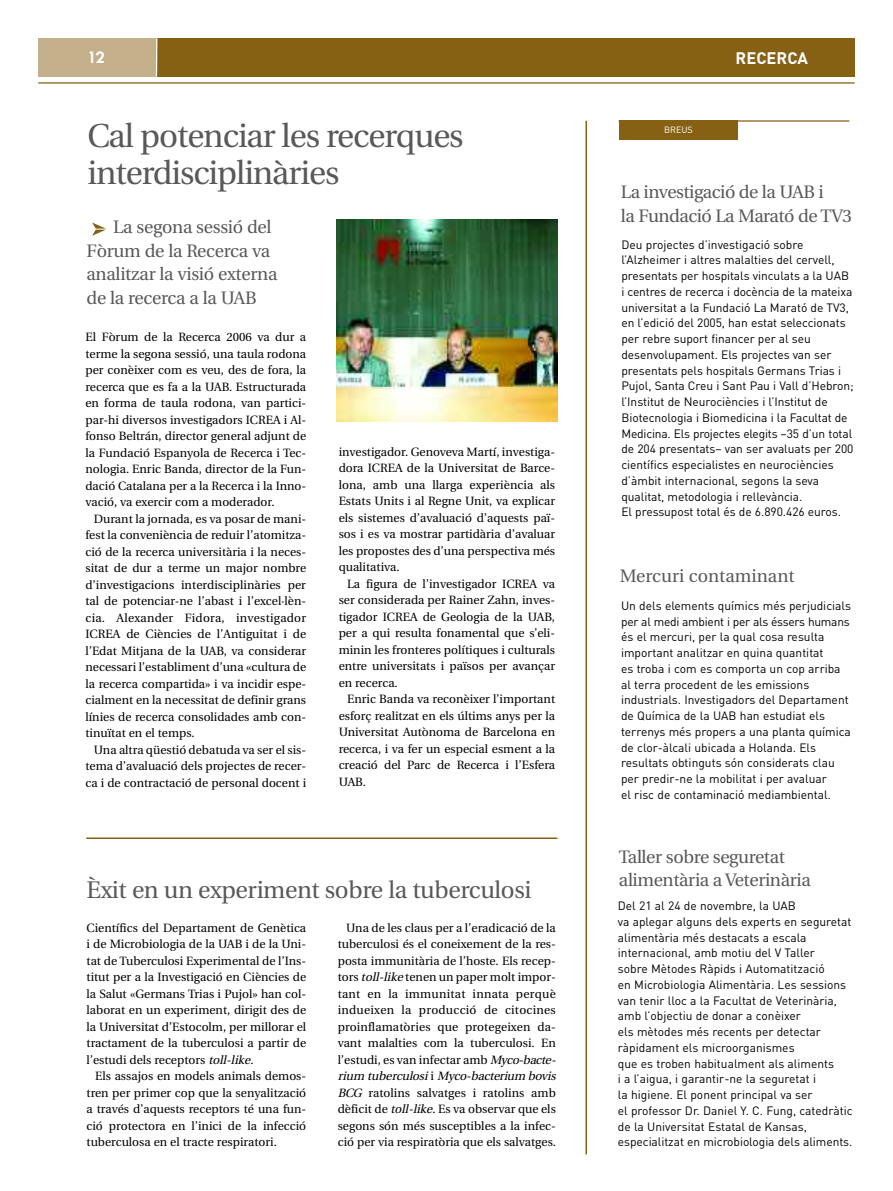
<style>
.page{position:relative;width:893px;height:1191px;background:#fff}
.page>*{position:absolute;margin:0;border:0;box-sizing:border-box;transform-origin:0 0}
.t1{font:33px/37.5px "Utopia";letter-spacing:-.03em;color:#595959}
.t2{font:24px "Utopia";letter-spacing:-.015em;color:#595959}
.t3{font:18px/23.5px "Utopia";letter-spacing:-.02em;color:#595959}
.t4{font:18px "Utopia";color:#595959}
.t5{font:700 16.5px "DIN";color:#fff}
.t6{font:16.5px "Chalet New York Nineteen Seventy";color:#fff}
.t7{font:12px/16.5px "Utopia";color:#000;text-align:justify}
.t8{font:12px/15.8px "DIN";color:#000}
.t9{font:9px "DIN";color:#fff}
.s1{font-style:italic}
</style>
<div class="page">
<hr style="left:38px;top:82px;width:817px;height:2px;background:#866114">
<div style="left:38px;top:39px;width:817px;height:38px;background:#866114"></div>
<div style="left:38px;top:38px;width:118px;height:39px;background:#c3b08a"></div>
<hr style="left:156px;top:38px;width:1px;height:38px;background:#fff">
<img style="left:92px;top:222px;width:14px;height:14px">
<div style="left:619px;top:120px;width:118px;height:20px;background:#866114"></div>
<hr style="left:618px;top:120px;width:231px;height:2px;background:#866114">
<hr style="left:585px;top:121px;width:2px;height:1033px;background:#866114">
<img style="left:337px;top:219px;width:220px;height:203px">
<hr style="left:86px;top:837px;width:471px;height:2px;background:#866114">
<h3 class="t6" style="left:89px;top:48px;width:17px">12</h3>
<h3 class="t5" style="left:736px;top:49px;width:74px">RECERCA</h3>
<h1 class="t1" style="left:88px;top:120px;width:378px">Cal potenciar les recerques interdisciplinàries</h1>
<h3 class="t3" style="left:87px;top:217px;width:192px;text-indent:27px">La segona sessió del<br>Fòrum de la Recerca va analitzar la visió externa de la recerca a la UAB</h3>
<p class="t7" style="left:85px;top:330px;width:222px">El Fòrum de la Recerca 2006 va dur a terme la segona sessió, una taula rodona per conèixer com es veu, des de fora, la recerca que es fa a la UAB. Estructurada en forma de taula rodona, van partici&shy;par-hi diversos investigadors ICREA i Al&shy;fonso Beltrán, director general adjunt de la Fundació Espanyola de Recerca i Tec&shy;nologia. Enric Banda, director de la Fun&shy;dació Catalana per a la Recerca i la Inno&shy;vació, va exercir com a moderador.</p>
<p class="t7" style="left:85px;top:511px;width:222px;text-indent:9px">Durant la jornada, es va posar de mani&shy;fest la conveniència de reduir l’atomitza&shy;ció de la recerca universitària i la neces&shy;sitat de dur a terme un major nombre d’investigacions interdisciplinàries per tal de potenciar-ne l’abast i l’excel·lèn&shy;cia. Alexander Fidora, investigador ICREA de Ciències de l’Antiguitat i de l’Edat Mitjana de la UAB, va considerar necessari l’establiment d’una «cultura de la recerca compartida» i va incidir espe&shy;cialment en la necessitat de definir grans línies de recerca consolidades amb con&shy;tinuïtat en el temps.</p>
<p class="t7" style="left:85px;top:742px;width:222px;text-indent:9px">Una altra qüestió debatuda va ser el sis&shy;tema d’avaluació dels projectes de recer&shy;ca i de contractació de personal docent i</p>
<p class="t7" style="left:339px;top:444px;width:218px">investigador. Genoveva Martí, investiga&shy;dora ICREA de la Universitat de Barce&shy;lona, amb una llarga experiència als Estats Units i al Regne Unit, va explicar els sistemes d’avaluació d’aquests paï&shy;sos i es va mostrar partidària d’avaluar les propostes des d’una perspectiva més qualitativa.</p>
<p class="t7" style="left:339px;top:576px;width:218px;text-indent:9px">La figura de l’investigador ICREA va ser considerada per Rainer Zahn, inves&shy;tigador ICREA de Geologia de la UAB, per a qui resulta fonamental que s’eli&shy;minin les fronteres polítiques i culturals entre universitats i països per avançar en recerca.</p>
<p class="t7" style="left:339px;top:692px;width:218px;text-indent:9px">Enric Banda va reconèixer l’important esforç realitzat en els últims anys per la Universitat Autònoma de Barcelona en recerca, i va fer un especial esment a la creació del Parc de Recerca i l’Esfera UAB.</p>
<h2 class="t2" style="left:87px;top:880px;width:446px">Èxit en un experiment sobre la tuberculosi</h2>
<p class="t7" style="left:87px;top:920px;width:221px">Científics del Departament de Genètica i de Microbiologia de la UAB i de la Uni&shy;tat de Tuberculosi Experimental de l’Ins&shy;titut per a la Investigació en Ciències de la Salut «Germans Trias i Pujol» han col&shy;laborat en un experiment, dirigit des de la Universitat d’Estocolm, per millorar el tractament de la tuberculosi a partir de l’estudi dels receptors <span class="s1">toll-like</span>.</p>
<p class="t7" style="left:87px;top:1069px;width:221px;text-indent:9px">Els assajos en models animals demos&shy;tren per primer cop que la senyalització a través d’aquests receptors té una fun&shy;ció protectora en l’inici de la infecció tuberculosa en el tracte respiratori.</p>
<p class="t7" style="left:338px;top:920px;width:222px;text-align:center">Una de les claus per a l’eradicació de la tuberculosi és el coneixement de la res&shy;posta immunitària de l’hoste. Els recep&shy;tors <span class="s1">toll-like</span>tenen un paper molt impor&shy;tant en la immunitat innata perquè indueixen la producció de citocines proinflamatòries que protegeixen da&shy;vant malalties com la tuberculosi. En l’estudi, es van infectar amb <span class="s1">Myco-bacte&shy;rium tuberculosi</span> i <span class="s1">Myco-bacterium bovis BCG</span> ratolins salvatges i ratolins amb dèficit de <span class="s1">toll-like</span>. Es va observar que els segons són més susceptibles a la infec&shy;ció per via respiratòria que els salvatges.</p>
<p class="t9" style="left:664px;top:125px;width:30px">BREUS</p>
<h3 class="t3" style="left:621px;top:182px;width:233px">La investigació de la UAB i<br>la Fundació La Marató de TV3</h3>
<p class="t8" style="left:621px;top:236px;width:234px">Deu projectes d’investigació sobre l’Alzheimer i altres malalties del cervell, presentats per hospitals vinculats a la UAB i centres de recerca i docència de la mateixa universitat a la Fundació La Marató de TV3, en l’edició del 2005, han estat seleccionats per rebre suport financer per al seu desenvolupament. Els projectes van ser presentats pels hospitals Germans Trias i Pujol, Santa Creu i Sant Pau i Vall d’Hebron; l’Institut de Neurociències i l’Institut de Biotecnologia i Biomedicina i la Facultat de Medicina. Els projectes elegits –35 d’un total de 204 presentats– van ser avaluats per 200 científics especialistes en neurociències d’àmbit internacional, segons la seva qualitat, metodologia i rellevància.<br>El pressupost total és de 6.890.426 euros.</p>
<h3 class="t4" style="left:620px;top:568px;width:176px">Mercuri contaminant</h3>
<p class="t8" style="left:621px;top:598px;width:232px">Un dels elements químics més perjudicials per al medi ambient i per als éssers humans és el mercuri, per la qual cosa resulta important analitzar en quina quantitat<br>es troba i com es comporta un cop arriba al terra procedent de les emissions industrials. Investigadors del Departament de Química de la UAB han estudiat els terrenys més propers a una planta química de clor-àlcali ubicada a Holanda. Els resultats obtinguts són considerats clau per predir-ne la mobilitat i per avaluar<br>el risc de contaminació mediambiental.</p>
<h3 class="t3" style="left:619px;top:846px;width:193px">Taller sobre seguretat alimentària a Veterinària</h3>
<p class="t8" style="left:618px;top:898px;width:236px">Del 21 al 24 de novembre, la UAB<br>va aplegar alguns dels experts en seguretat alimentària més destacats a escala internacional, amb motiu del V Taller<br>sobre Mètodes Ràpids i Automatització<br>en Microbiologia Alimentària. Les sessions van tenir lloc a la Facultat de Veterinària, amb l’objectiu de donar a conèixer<br>els mètodes més recents per detectar ràpidament els microorganismes<br>que es troben habitualment als aliments<br>i a l’aigua, i garantir-ne la seguretat i<br>la higiene. El ponent principal va ser<br>el professor Dr. Daniel Y. C. Fung, catedràtic de la Universitat Estatal de Kansas, especialitzat en microbiologia dels aliments.</p>
</div>
